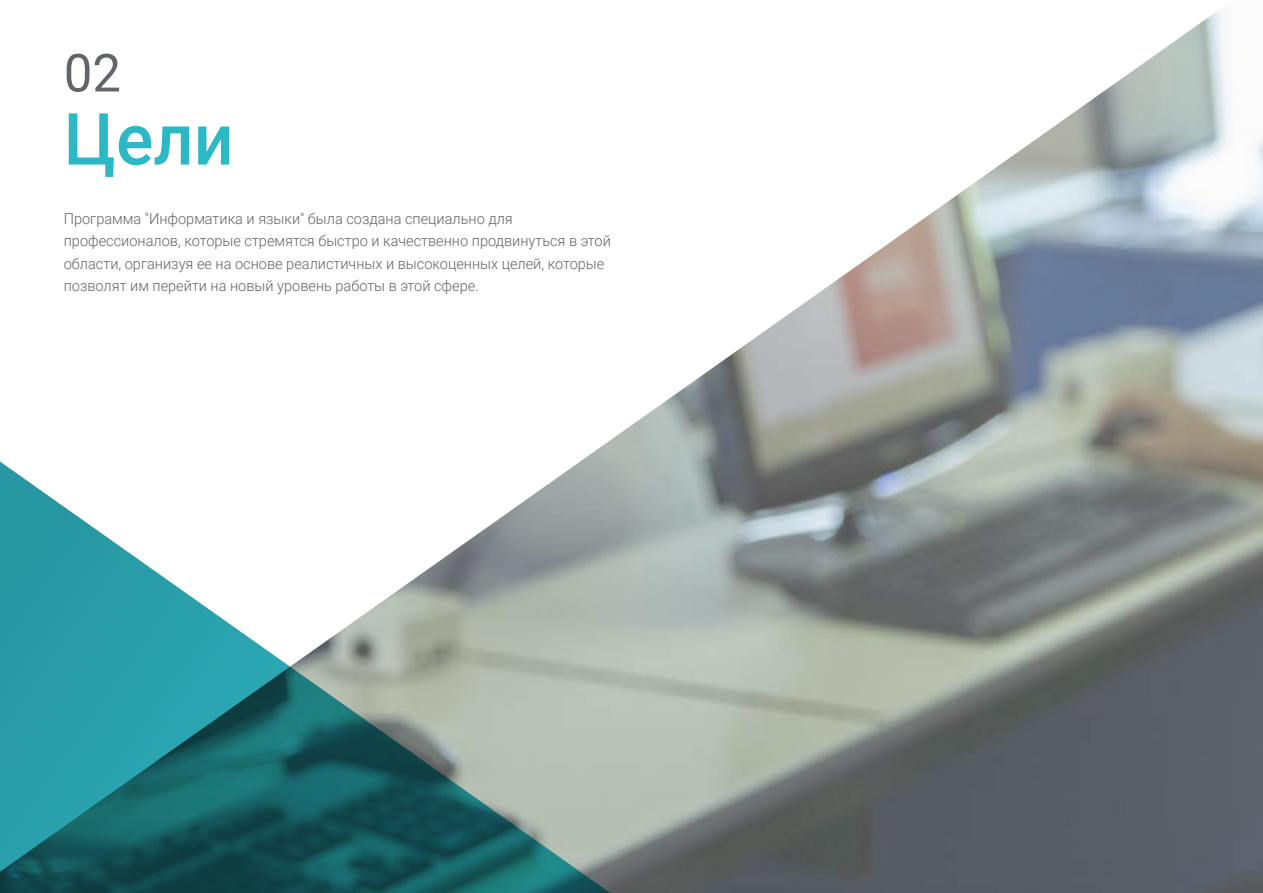
<style>
.page{position:relative;width:1263px;height:893px;background:#fff}
.page>*{position:absolute;margin:0;border:0;box-sizing:border-box;transform-origin:0 0}
.t1{font:500 72px "Roboto";color:#2db8c5}
.t2{font:52.5px "Roboto";color:#61646a}
.t3{font:300 15px/22.5px "Roboto";color:#61646a}
</style>
<div class="page">
<img style="left:602px;top:9px;width:661px;height:884px">
<svg style="left:0;top:446px;width:640px;height:447px"></svg>
<h2 class="t2" style="left:64px;top:36px;width:59px">02</h2>
<h1 class="t1" style="left:64px;top:89px;width:171px">Цели</h1>
<p class="t3" style="left:64px;top:207px;width:549px">Программа "Информатика и языки" была создана специально для профессионалов, которые стремятся быстро и качественно продвинуться в этой области, организуя ее на основе реалистичных и высокоценных целей, которые позволят им перейти на новый уровень работы в этой сфере.</p>
</div>
